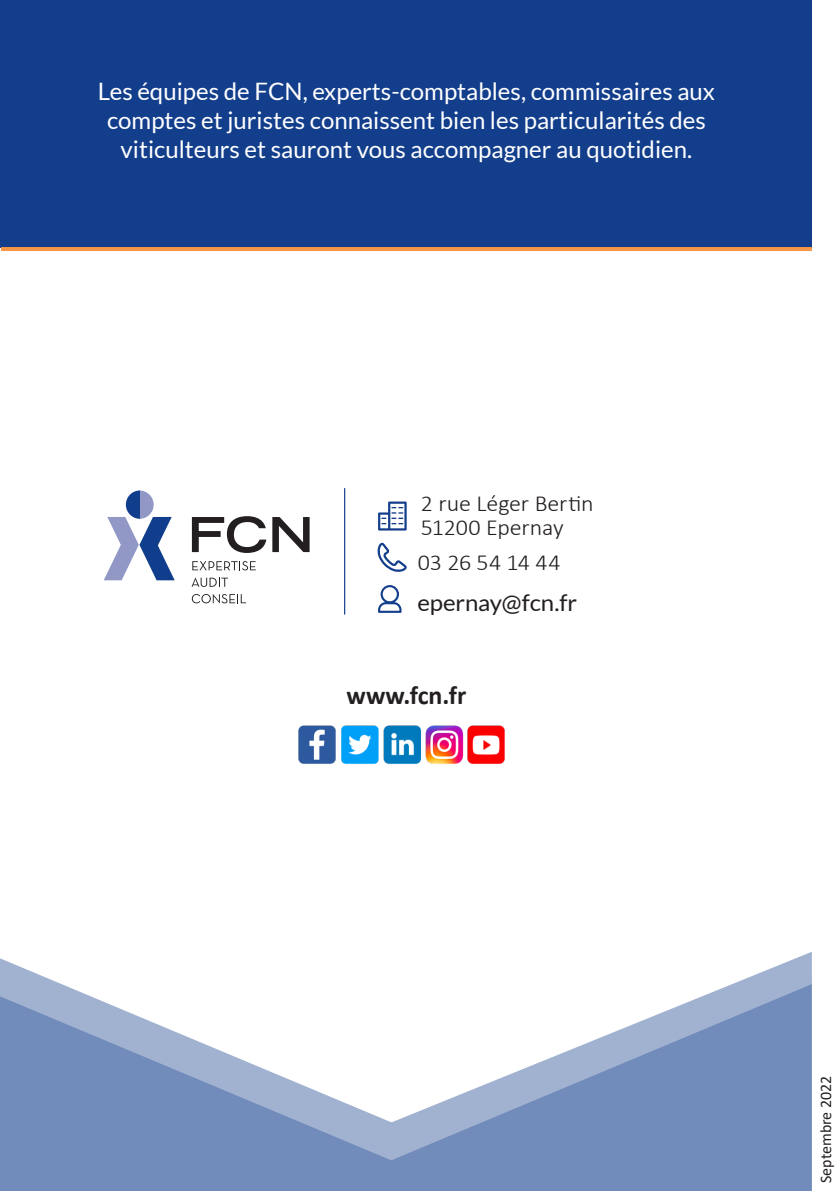
<style>
.page{position:relative;width:840px;height:1191px;background:#fff}
.page>*{position:absolute;margin:0;border:0;box-sizing:border-box;transform-origin:0 0}
.t1{font:700 26px "Calibri";color:#231f20}
.t2{font:24px "Lato";color:#fff}
.t3{font:300 23px "Calibri";letter-spacing:-.005em;color:#231f20;scale:1.04 1}
.t4{font:23px "Lato";letter-spacing:-.01em;color:#231f20;scale:1.04 1}
.t5{font:16px "Calibri";color:#231f20}
</style>
<div class="page">
<div style="left:0;top:1160px;width:811px;height:31px;background:#718bba"></div>
<svg style="left:0;top:958px;width:378px;height:202px"></svg>
<svg style="left:378px;top:952px;width:433px;height:208px"></svg>
<div style="left:0;top:0;width:811px;height:247px;background:#133e8c"></div>
<hr style="left:1px;top:247px;width:810px;height:4px;background:#f79646">
<svg style="left:104px;top:490px;width:71px;height:90px"></svg>
<svg style="left:192px;top:516px;width:74px;height:37px"></svg>
<svg style="left:272px;top:517px;width:37px;height:35px"></svg>
<svg style="left:192px;top:561px;width:64px;height:9px"></svg>
<svg style="left:191px;top:577px;width:37px;height:10px"></svg>
<svg style="left:192px;top:594px;width:54px;height:9px"></svg>
<svg style="left:378px;top:585px;width:23px;height:28px"></svg>
<svg style="left:378px;top:501px;width:28px;height:29px"></svg>
<svg style="left:377px;top:543px;width:29px;height:29px"></svg>
<hr style="left:344px;top:488px;width:1px;height:126px;background:#133e8c">
<img style="left:298px;top:725px;width:207px;height:39px">
<p class="t2" style="left:98px;top:78px;width:618px">Les équipes de FCN, experts-comptables, commissaires aux</p>
<p class="t2" style="left:107px;top:107px;width:600px">comptes et juristes connaissent bien les particularités des</p>
<p class="t2" style="left:121px;top:136px;width:573px">viticulteurs et sauront vous accompagner au quotidien.</p>
<p class="t3" style="left:420px;top:489px;width:168px">2 rue Léger Bertin</p>
<p class="t3" style="left:420px;top:512px;width:139px">51200 Epernay</p>
<p class="t3" style="left:417px;top:548px;width:138px">03 26 54 14 44</p>
<p class="t4" style="left:417px;top:589px;width:155px">epernay@fcn.fr</p>
<p class="t1" style="left:346px;top:677px;width:121px">www.fcn.fr</p>
<p class="t5" style="left:814px;top:1183px;width:109px;rotate:-90deg">Septembre 2022</p>
</div>
